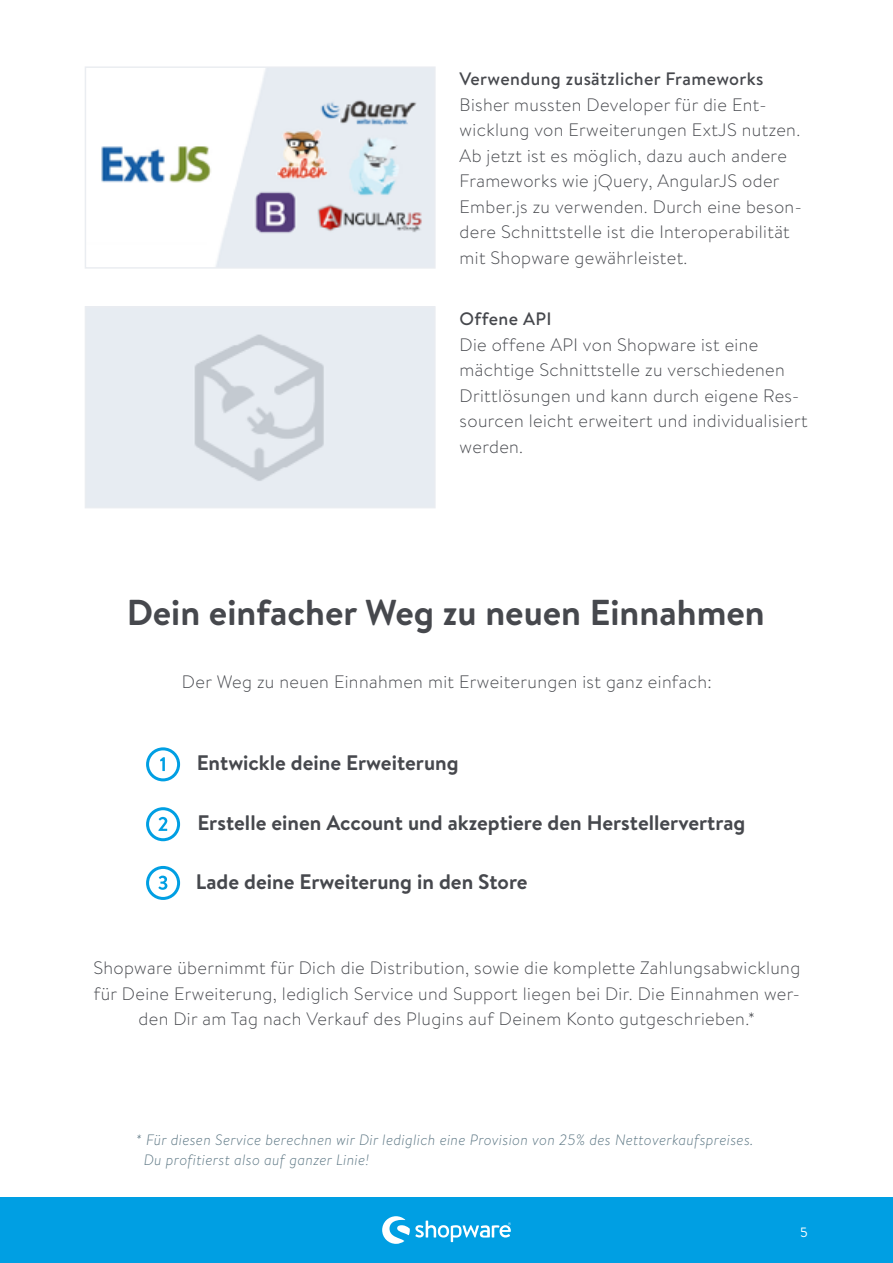
<style>
.page{position:relative;width:893px;height:1263px;background:#fff}
.page>*{position:absolute;margin:0;border:0;box-sizing:border-box;transform-origin:0 0}
.t1{font:700 36px "Brandon Text";color:#46484d}
.t2{font:700 21px "Brandon Text";color:#46484d}
.t3{font:300 18px/25.5px "Brandon Text";letter-spacing:.02em;color:#46484d}
.t4{font:500 18px "Brandon Text";letter-spacing:.02em;color:#46484d}
.t5{font:italic 300 15px/19.5px "Brandon Text";letter-spacing:.02em;color:#5d7784}
.t6{font:13.5px "Brandon Text";color:#fff}
</style>
<div class="page">
<div style="left:0;top:1197px;width:893px;height:66px;background:#009fe3"></div>
<svg style="left:382px;top:1216px;width:129px;height:28px"></svg>
<img style="left:101px;top:69px;width:332px;height:197px">
<div style="left:85px;top:66px;width:351px;height:203px;border:2px solid #eaedf1"></div>
<img style="left:88px;top:309px;width:345px;height:196px">
<div style="left:85px;top:306px;width:351px;height:202px;border:2px solid #eaedf1"></div>
<svg style="left:160px;top:757px;width:5px;height:14px"></svg>
<div style="left:146px;top:747px;width:34px;height:34px;border:3px solid #009fe3;border-radius:50%"></div>
<svg style="left:158px;top:817px;width:9px;height:14px"></svg>
<div style="left:146px;top:807px;width:34px;height:34px;border:3px solid #009fe3;border-radius:50%"></div>
<svg style="left:158px;top:875px;width:9px;height:15px"></svg>
<div style="left:146px;top:866px;width:34px;height:34px;border:3px solid #009fe3;border-radius:50%"></div>
<p class="t4" style="left:460px;top:66px;width:305px">Verwendung zusätzlicher Frameworks</p>
<p class="t3" style="left:460px;top:91px;width:344px">Bisher mussten Developer für die Ent&shy;wicklung von Erweiterungen ExtJS nutzen.<br>Ab jetzt ist es möglich, dazu auch andere Frameworks wie jQuery, AngularJS oder Ember.js zu verwenden. Durch eine beson&shy;dere Schnittstelle ist die Interoperabilität mit Shopware gewährleistet.</p>
<p class="t4" style="left:460px;top:306px;width:94px">Offene API</p>
<p class="t3" style="left:460px;top:331px;width:350px">Die offene API von Shopware ist eine mächtige Schnittstelle zu verschiedenen Drittlösungen und kann durch eigene Res&shy;sourcen leicht erweitert und individualisiert werden.</p>
<h1 class="t1" style="left:127px;top:587px;width:640px">Dein einfacher Weg zu neuen Einnahmen</h1>
<p class="t3" style="left:182px;top:668px;width:531px">Der Weg zu neuen Einnahmen mit Erweiterungen ist ganz einfach:</p>
<p class="t2" style="left:197px;top:748px;width:263px">Entwickle deine Erweiterung</p>
<p class="t2" style="left:197px;top:808px;width:549px">Erstelle einen Account und akzeptiere den Herstellervertrag</p>
<p class="t2" style="left:196px;top:867px;width:333px">Lade deine Erweiterung in den Store</p>
<p class="t3" style="left:93px;top:954px;width:708px;text-align:center">Shopware übernimmt für Dich die Distribution, sowie die komplette Zahlungsabwicklung für Deine Erweiterung, lediglich Service und Support liegen bei Dir. Die Einnahmen wer&shy;den Dir am Tag nach Verkauf des Plugins auf Deinem Konto gutgeschrieben.*</p>
<p class="t5" style="left:144px;top:1129px;width:611px;text-indent:-8px">* Für diesen Service berechnen wir Dir lediglich eine Provision von 25% des Nettoverkaufspreises.<br>Du profitierst also auf ganzer Linie!</p>
<p class="t6" style="left:800px;top:1223px;width:9px">5</p>
</div>
